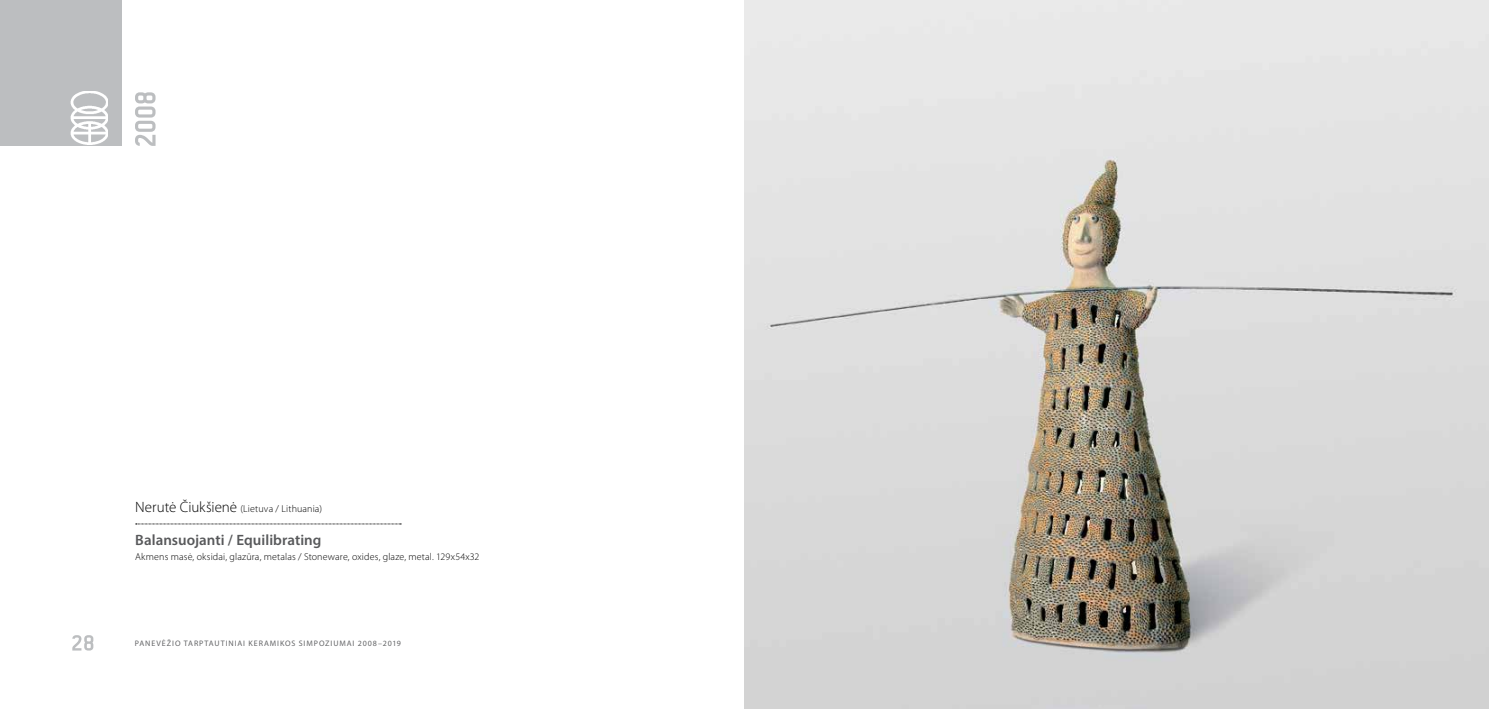
<style>
.page{position:relative;width:1489px;height:709px;background:#fff}
.page>*{position:absolute;margin:0;border:0;box-sizing:border-box;transform-origin:0 0}
.t1{font:600 15px "Myriad Pro";letter-spacing:.005em;color:#58595b}
.t2{font:300 10px "Myriad Pro";letter-spacing:.015em;color:#000}
.t3{font:8px "Myriad Pro";letter-spacing:.115em;color:#636466}
.s1{font-size:15px}
</style>
<div class="page">
<div style="left:0;top:0;width:122px;height:146px;background:#bcbec0"></div>
<img style="left:71px;top:91px;width:37px;height:53px">
<svg style="left:72px;top:635px;width:21px;height:15px"></svg>
<img style="left:744px;top:0;width:744px;height:709px">
<svg style="left:135px;top:92px;width:20px;height:54px"></svg>
<svg style="left:136px;top:523px;width:265px;height:1px"></svg>
<p class="t2" style="left:135px;top:502px;width:188px"><span class="s1">Nerutė Čiukšienė</span> (Lietuva / Lithuania)</p>
<h1 class="t1" style="left:135px;top:530px;width:188px">Balansuojanti / Equilibrating</h1>
<p class="t2" style="left:135px;top:550px;width:345px">Akmens masė, oksidai, glazūra, metalas / Stoneware, oxides, glaze, metal. 129x54x32</p>
<p class="t3" style="left:135px;top:638px;width:268px">PANEVĖŽIO TARPTAUTINIAI KERAMIKOS SIMPOZIUMAI 2008–2019</p>
</div>
